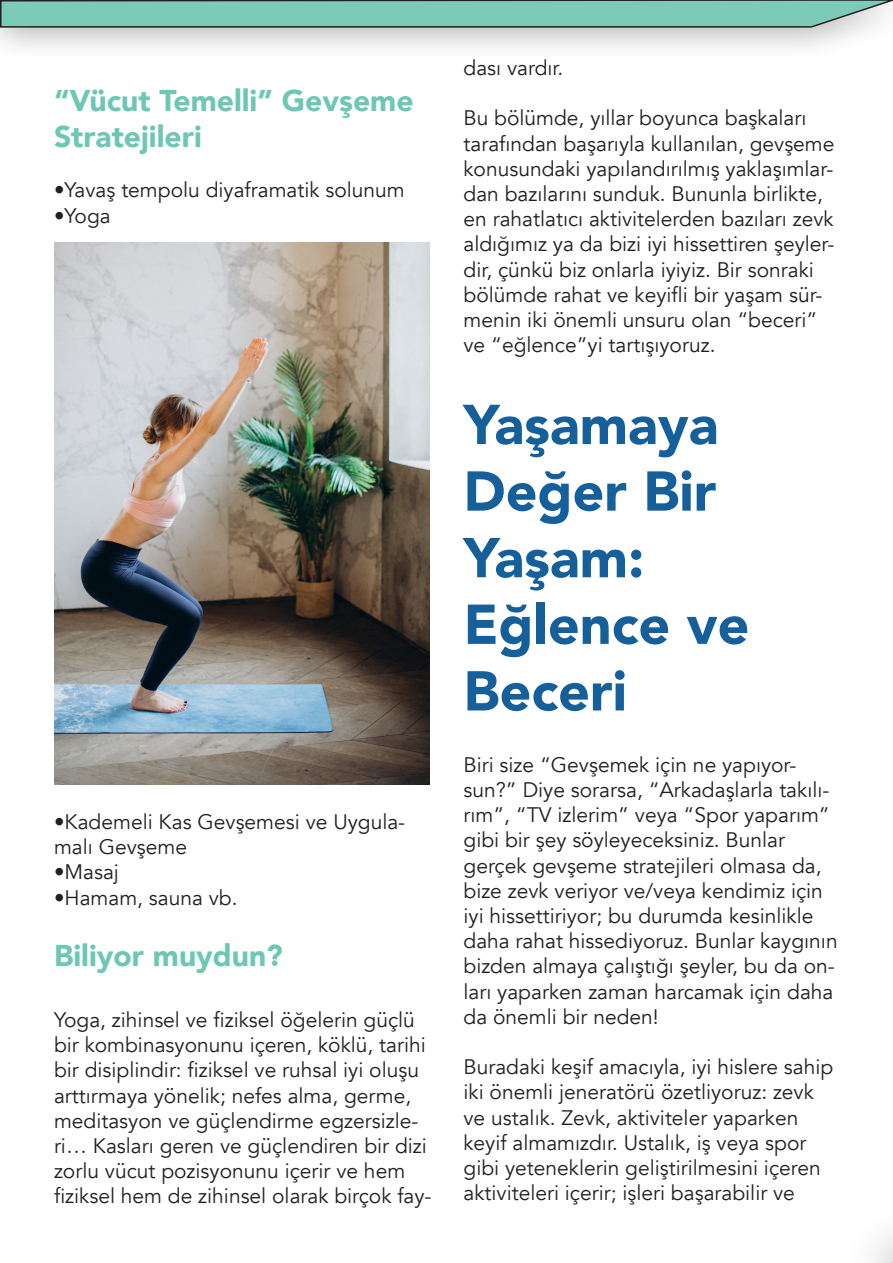
<style>
.page{position:relative;width:893px;height:1263px;background:#fff}
.page>*{position:absolute;margin:0;border:0;box-sizing:border-box;transform-origin:0 0}
.Başlık_Büyük{font:900 55.5px/66.6px "Avenir";color:#155f9a}
.Başlık_Küçük_Yeşil{font:900 30px/36px "Avenir";color:#6dc7b4}
.t1{font:21px/25.2px "Avenir";color:#231f20}
</style>
<div class="page">
<div style="left:0;top:0;width:893px;height:61px;background:#231f20;opacity:.35"></div>
<svg style="left:0;top:0;width:893px;height:28px;background:#79bbab"></svg>
<svg style="left:884px;top:1234px;width:9px;height:29px"></svg>
<img style="left:54px;top:242px;width:375px;height:542px">
<p class="Başlık_Küçük_Yeşil" style="left:54px;top:82px;width:361px">“Vücut Temelli” Gevşeme<br>Stratejileri</p>
<p class="t1" style="left:54px;top:178px;width:352px">•Yavaş tempolu diyaframatik solunum</p>
<p class="t1" style="left:54px;top:203px;width:58px">•Yoga</p>
<p class="t1" style="left:54px;top:809px;width:353px">•Kademeli Kas Gevşemesi ve Uygula&shy;malı Gevşeme</p>
<p class="t1" style="left:54px;top:860px;width:66px">•Masaj</p>
<p class="t1" style="left:54px;top:885px;width:185px">•Hamam, sauna vb.</p>
<p class="Başlık_Küçük_Yeşil" style="left:54px;top:936px;width:230px">Biliyor muydun?</p>
<p class="t1" style="left:54px;top:1007px;width:379px">Yoga, zihinsel ve fiziksel öğelerin güçlü bir kombinasyonunu içeren, köklü, tarihi bir disiplindir: fiziksel ve ruhsal iyi oluşu arttırmaya yönelik; nefes alma, germe, meditasyon ve güçlendirme egzersizle&shy;ri… Kasları geren ve güçlendiren bir dizi zorlu vücut pozisyonunu içerir ve hem fiziksel hem de zihinsel olarak birçok fay-</p>
<p class="t1" style="left:463px;top:56px;width:101px">dası vardır.</p>
<p class="t1" style="left:463px;top:106px;width:373px">Bu bölümde, yıllar boyunca başkaları tarafından başarıyla kullanılan, gevşeme konusundaki yapılandırılmış yaklaşımlar&shy;dan bazılarını sunduk. Bununla birlikte, en rahatlatıcı aktivitelerden bazıları zevk aldığımız ya da bizi iyi hissettiren şeyler&shy;dir, çünkü biz onlarla iyiyiz. Bir sonraki bölümde rahat ve keyifli bir yaşam sür&shy;menin iki önemli unsuru olan “beceri” ve “eğlence”yi tartışıyoruz.</p>
<p class="Başlık_Büyük" style="left:463px;top:390px;width:256px">Yaşamaya</p>
<p class="Başlık_Büyük" style="left:463px;top:457px;width:254px">Değer Bir</p>
<p class="Başlık_Büyük" style="left:463px;top:523px;width:182px">Yaşam:</p>
<p class="Başlık_Büyük" style="left:463px;top:590px;width:287px">Eğlence ve<br>Beceri</p>
<p class="t1" style="left:463px;top:752px;width:376px">Biri size “Gevşemek için ne yapıyor&shy;sun?” Diye sorarsa, “Arkadaşlarla takılı&shy;rım”, “TV izlerim” veya “Spor yaparım” gibi bir şey söyleyeceksiniz. Bunlar gerçek gevşeme stratejileri olmasa da, bize zevk veriyor ve/veya kendimiz için iyi hissettiriyor; bu durumda kesinlikle daha rahat hissediyoruz. Bunlar kaygının bizden almaya çalıştığı şeyler, bu da on&shy;ları yaparken zaman harcamak için daha da önemli bir neden!</p>
<p class="t1" style="left:463px;top:1055px;width:371px">Buradaki keşif amacıyla, iyi hislere sahip iki önemli jeneratörü özetliyoruz: zevk ve ustalık. Zevk, aktiviteler yaparken keyif almamızdır. Ustalık, iş veya spor gibi yeteneklerin geliştirilmesini içeren aktiviteleri içerir; işleri başarabilir ve</p>
</div>
